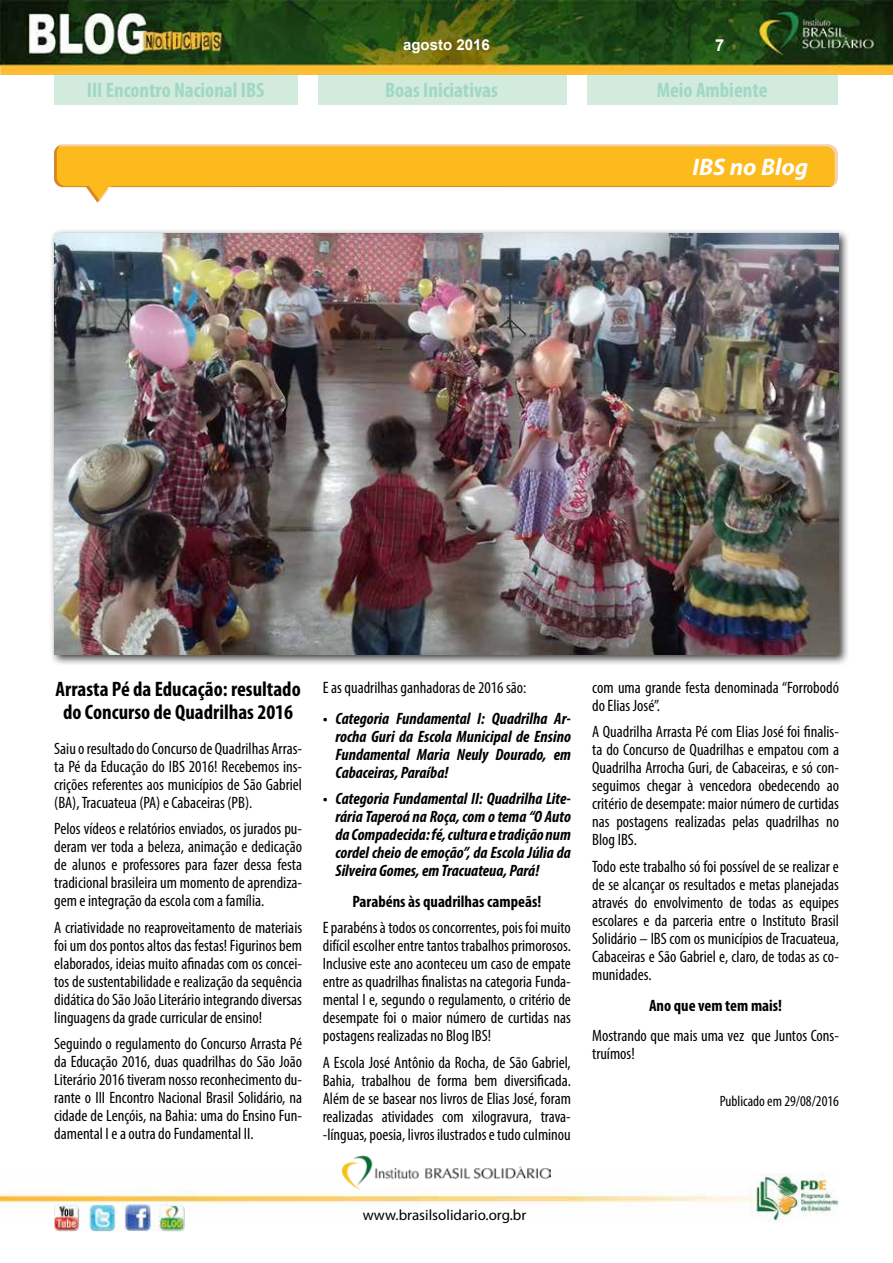
<style>
.page{position:relative;width:893px;height:1263px;background:#fff}
.page>*{position:absolute;margin:0;border:0;box-sizing:border-box;transform-origin:0 0}
.t1{font:italic 700 24px "Myriad Pro";color:#fff}
.t2{font:700 condensed 21px/22.5px "Myriad Pro";color:#000;text-align:center}
.t3{font:700 condensed 21px "Myriad Pro";color:#a0d7c5}
.t4{font:condensed 16.5px/18px "Myriad Pro";color:#000;text-align:justify}
.t5{font:italic 700 condensed 16.5px/18px "Myriad Pro";color:#000;text-align:justify}
.t6{font:700 condensed 16.5px "Myriad Pro";color:#000}
.t7{font:700 16.5px "Arial";color:#fff}
.t8{font:15px "Myriad Pro";color:#000}
.t9{font:condensed 15px "Myriad Pro";color:#000}
.t10{font:700 15px "Arial";color:#fff}
</style>
<div class="page">
<img style="left:0;top:0;width:893px;height:75px">
<img style="left:0;top:1173px;width:839px;height:49px">
<img style="left:54px;top:1205px;width:130px;height:26px">
<img style="left:342px;top:1155px;width:208px;height:34px">
<div style="left:49px;top:229px;width:801px;height:437px;background:#000;opacity:.75"></div>
<img style="left:55px;top:234px;width:784px;height:421px">
<svg style="left:54px;top:145px;width:783px;height:57px"></svg>
<div style="left:318px;top:75px;width:248px;height:30px;background:#d3ebdc"></div>
<div style="left:588px;top:75px;width:250px;height:30px;background:#d3ebdc"></div>
<div style="left:54px;top:75px;width:243px;height:30px;background:#d3ebdc"></div>
<p class="t10" style="left:403px;top:35px;width:88px">agosto 2016</p>
<p class="t7" style="left:715px;top:33px;width:11px">7</p>
<p class="t3" style="left:87px;top:77px;width:179px">III Encontro Nacional IBS</p>
<p class="t3" style="left:385px;top:77px;width:114px">Boas Iniciativas</p>
<p class="t3" style="left:657px;top:77px;width:112px">Meio Ambiente</p>
<h1 class="t1" style="left:692px;top:151px;width:117px">IBS no Blog</h1>
<p class="t2" style="left:56px;top:677px;width:247px">Arrasta Pé da Educação: resultado do Concurso de Quadrilhas 2016</p>
<p class="t4" style="left:54px;top:739px;width:249px">Saiu o resultado do Concurso de Quadrilhas Arras&shy;ta Pé da Educação do IBS 2016! Recebemos ins&shy;crições referentes aos municípios de São Gabriel (BA), Tracuateua (PA) e Cabaceiras (PB).</p>
<p class="t4" style="left:54px;top:819px;width:249px">Pelos vídeos e relatórios enviados, os jurados pu&shy;deram ver toda a beleza, animação e dedicação de alunos e professores para fazer dessa festa tradicional brasileira um momento de aprendiza&shy;gem e integração da escola com a família.</p>
<p class="t4" style="left:54px;top:918px;width:249px">A criatividade no reaproveitamento de materiais foi um dos pontos altos das festas! Figurinos bem elaborados, ideias muito afinadas com os concei&shy;tos de sustentabilidade e realização da sequência didática do São João Literário integrando diversas linguagens da grade curricular de ensino!</p>
<p class="t4" style="left:54px;top:1034px;width:249px">Seguindo o regulamento do Concurso Arrasta Pé da Educação 2016, duas quadrilhas do São João Literário 2016 tiveram nosso reconhecimento du&shy;rante o III Encontro Nacional Brasil Solidário, na cidade de Lençóis, na Bahia: uma do Ensino Fun&shy;damental I e a outra do Fundamental II.</p>
<p class="t4" style="left:323px;top:678px;width:205px">E as quadrilhas ganhadoras de 2016 são:</p>
<p class="t5" style="left:335px;top:709px;width:237px;text-indent:-13px">• Categoria Fundamental I: Quadrilha Ar&shy;rocha Guri da Escola Municipal de Ensino Fundamental Maria Neuly Dourado, em Cabaceiras, Paraíba!</p>
<p class="t5" style="left:335px;top:789px;width:237px;text-indent:-13px">• Categoria Fundamental II: Quadrilha Lite&shy;rária Taperoá na Roça, com o tema “O Auto da Compadecida:fé,cultura etradição num cordel cheio de emoção”, da Escola Júlia da Silveira Gomes,emTracuateua, Pará!</p>
<p class="t6" style="left:352px;top:891px;width:190px">Parabéns às quadrilhas campeãs!</p>
<p class="t4" style="left:323px;top:919px;width:250px">E parabéns à todos os concorrentes, pois foi muito difícil escolher entre tantos trabalhos primorosos.<br>Inclusive este ano aconteceu um caso de empate entre as quadrilhas finalistas na categoria Funda&shy;mental I e, segundo o regulamento, o critério de desempate foi o maior número de curtidas nas postagens realizadas no Blog IBS!</p>
<p class="t4" style="left:323px;top:1053px;width:250px">A Escola José Antônio da Rocha, de São Gabriel, Bahia, trabalhou de forma bem diversificada.<br>Além de se basear nos livros de Elias José, foram realizadas atividades com xilogravura, trava--línguas, poesia, livros ilustrados e tudo culminou</p>
<p class="t4" style="left:592px;top:678px;width:248px">com uma grande festa denominada “Forrobodó do Elias José”.</p>
<p class="t4" style="left:592px;top:723px;width:248px">A Quadrilha Arrasta Pé com Elias José foi finalis&shy;ta do Concurso de Quadrilhas e empatou com a Quadrilha Arrocha Guri, de Cabaceiras, e só con&shy;seguimos chegar à vencedora obedecendo ao critério de desempate: maior número de curtidas nas postagens realizadas pelas quadrilhas no Blog IBS.</p>
<p class="t4" style="left:592px;top:857px;width:248px">Todo este trabalho só foi possível de se realizar e de se alcançar os resultados e metas planejadas através do envolvimento de todas as equipes escolares e da parceria entre o Instituto Brasil Solidário – IBS com os municípios de Tracuateua, Cabaceiras e São Gabriel e, claro, de todas as co&shy;munidades.</p>
<p class="t6" style="left:649px;top:995px;width:135px">Ano que vem tem mais!</p>
<p class="t4" style="left:592px;top:1027px;width:248px">Mostrando que mais uma vez que Juntos Cons&shy;truímos!</p>
<p class="t9" style="left:720px;top:1091px;width:121px">Publicado em 29/08/2016</p>
<p class="t8" style="left:363px;top:1206px;width:165px">www.brasilsolidario.org.br</p>
</div>
